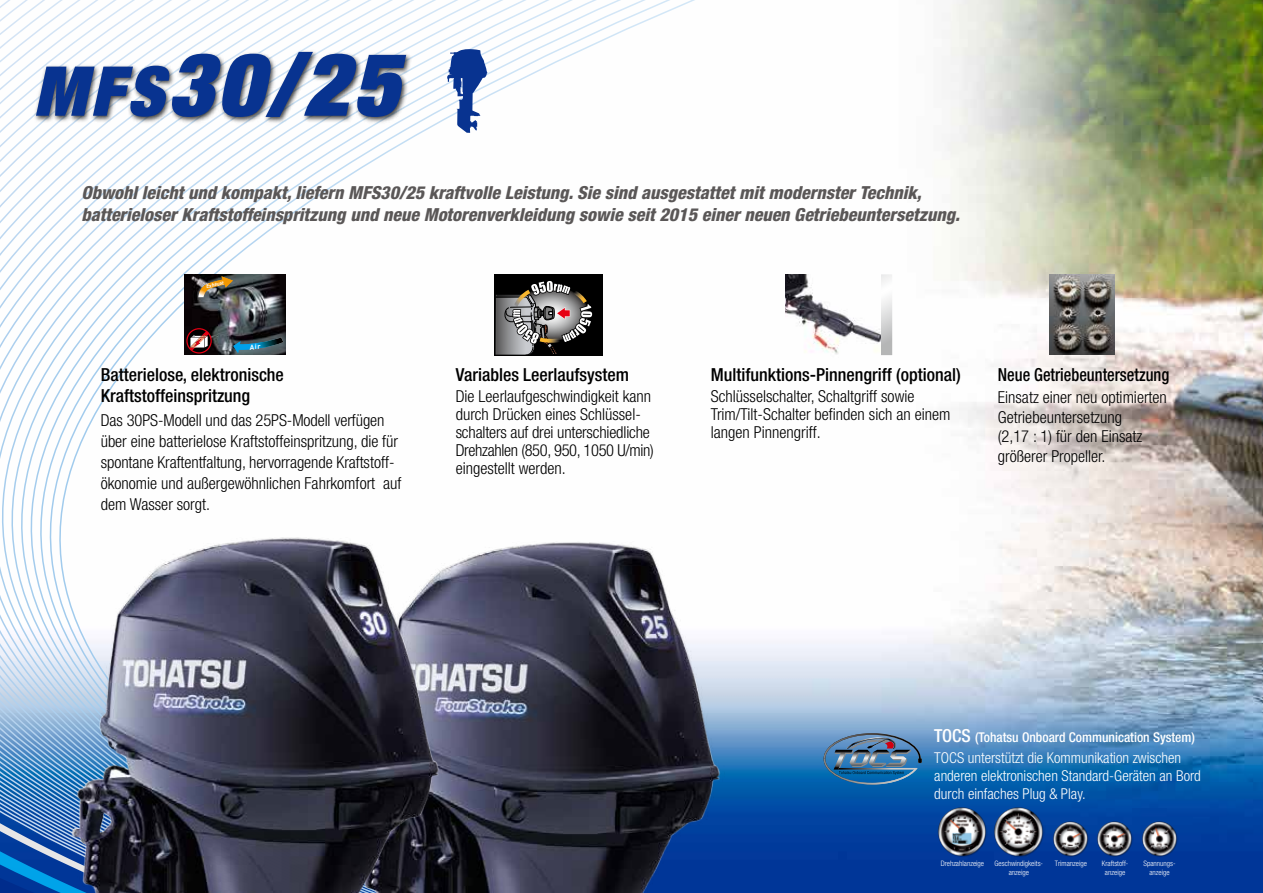
<style>
.page{position:relative;width:1263px;height:893px;background:#fff}
.page>*{position:absolute;margin:0;border:0;box-sizing:border-box;transform-origin:0 0}
.t1{font:italic 900 expanded 87.75px "Helvetica Neue";color:#083390}
.t2{font:italic 800 condensed 18px/22.5px "Helvetica Neue";color:#5a5757}
.t3{font:500 condensed 18px/21px "Helvetica Neue";color:#000}
.t4{font:500 condensed 18px "Helvetica Neue";color:#000;scale:.91 1}
.t5{font:300 condensed 16.5px/18px "Helvetica Neue";color:#000}
.t6{font:300 condensed 15px/18px "Helvetica Neue";color:#fff}
.t7{font:500 condensed 13.5px "Helvetica Neue";color:#fff}
.t8{font:300 condensed 7.5px/9.3px "Helvetica Neue";color:#fff;text-align:center}
.t9{font:italic 700 5.25px "DIN";color:#fff;scale:.92 1}
.s1{font-size:68.85px}
.s2{font-size:18px}
</style>
<div class="page">
<img style="left:0;top:0;width:1263px;height:893px">
<img style="left:455px;top:515px;width:282px;height:378px">
<img style="left:58px;top:511px;width:397px;height:382px">
<img style="left:1050px;top:274px;width:64px;height:81px">
<img style="left:1097px;top:821px;width:37px;height:37px">
<img style="left:993px;top:807px;width:51px;height:51px">
<img style="left:937px;top:807px;width:51px;height:51px">
<img style="left:1052px;top:821px;width:37px;height:37px">
<img style="left:1141px;top:821px;width:37px;height:37px">
<svg style="left:824px;top:733px;width:98px;height:51px;background:#4778a2"></svg>
<img style="left:29px;top:36px;width:386px;height:109px">
<svg style="left:446px;top:49px;width:41px;height:84px"></svg>
<svg style="left:881px;top:274px;width:11px;height:81px"></svg>
<img style="left:785px;top:274px;width:96px;height:83px">
<div style="left:495px;top:274px;width:108px;height:81px;background:#000"></div>
<svg style="left:495px;top:188px;width:99px;height:197px"></svg>
<img style="left:185px;top:275px;width:100px;height:80px">
<svg style="left:198px;top:276px;width:35px;height:21px"></svg>
<svg style="left:187px;top:329px;width:24px;height:24px"></svg>
<div style="left:186px;top:328px;width:26px;height:26px;border:1px solid #e60013;border-radius:50%"></div>
<svg style="left:189px;top:331px;width:20px;height:20px"></svg>
<svg style="left:233px;top:337px;width:50px;height:16px"></svg>
<h1 class="t1" style="left:33px;top:28px;width:366px"><span class="s1">MFS</span>30/25</h1>
<p class="t2" style="left:81px;top:181px;width:880px">Obwohl leicht und kompakt, liefern MFS30/25 kraftvolle Leistung. Sie sind ausgestattet mit modernster Technik, batterieloser Kraftstoffeinspritzung und neue Motorenverkleidung sowie seit 2015 einer neuen Getriebeuntersetzung.</p>
<p class="t9" style="left:205px;top:283px;width:21px;rotate:-13deg">Exhaust</p>
<p class="t3" style="left:101px;top:363px;width:185px">Batterielose, elektronische<br>Kraftstoffeinspritzung</p>
<p class="t5" style="left:101px;top:409px;width:302px;line-height:21px">Das 30PS-Modell und das 25PS-Modell verfügen über eine batterielose Kraftstoffeinspritzung, die für spontane Kraftentfaltung, hervorragende Kraftstoff&shy;ökonomie und außergewöhnlichen Fahrkomfort auf dem Wasser sorgt.</p>
<p class="t3" style="left:456px;top:363px;width:175px">Variables Leerlaufsystem</p>
<p class="t5" style="left:456px;top:387px;width:200px">Die Leerlaufgeschwindigkeit kann durch Drücken eines Schlüssel&shy;schalters auf drei unterschiedliche<br>Drehzahlen (850, 950, 1050 U/min) eingestellt werden.</p>
<p class="t3" style="left:711px;top:363px;width:251px">Multifunktions-Pinnengriff (optional)</p>
<p class="t5" style="left:711px;top:387px;width:241px">Schlüsselschalter, Schaltgriff sowie<br>Trim/Tilt-Schalter befinden sich an einem langen Pinnengriff.</p>
<p class="t4" style="left:998px;top:363px;width:190px">Neue Getriebeuntersetzung</p>
<p class="t5" style="left:998px;top:387px;width:171px;line-height:19.5px">Einsatz einer neu optimierten<br>Getriebeuntersetzung<br>(2,17 : 1) für den Einsatz größerer Propeller.</p>
<p class="t7" style="left:934px;top:729px;width:262px"><span class="s2">TOCS</span> (Tohatsu Onboard Communication System)</p>
<p class="t6" style="left:934px;top:748px;width:268px">TOCS unterstützt die Kommunikation zwischen anderen elektronischen Standard-Geräten an Bord durch einfaches Plug &amp; Play.</p>
<p class="t8" style="left:941px;top:858px;width:45px">Drehzahlanzeige</p>
<p class="t8" style="left:994px;top:858px;width:50px">Geschwindigkeits&shy;anzeige</p>
<p class="t8" style="left:1055px;top:858px;width:34px">Trimanzeige</p>
<p class="t8" style="left:1102px;top:858px;width:28px">Kraftstoff&shy;anzeige</p>
<p class="t8" style="left:1143px;top:858px;width:34px">Spannungs&shy;anzeige</p>
</div>
